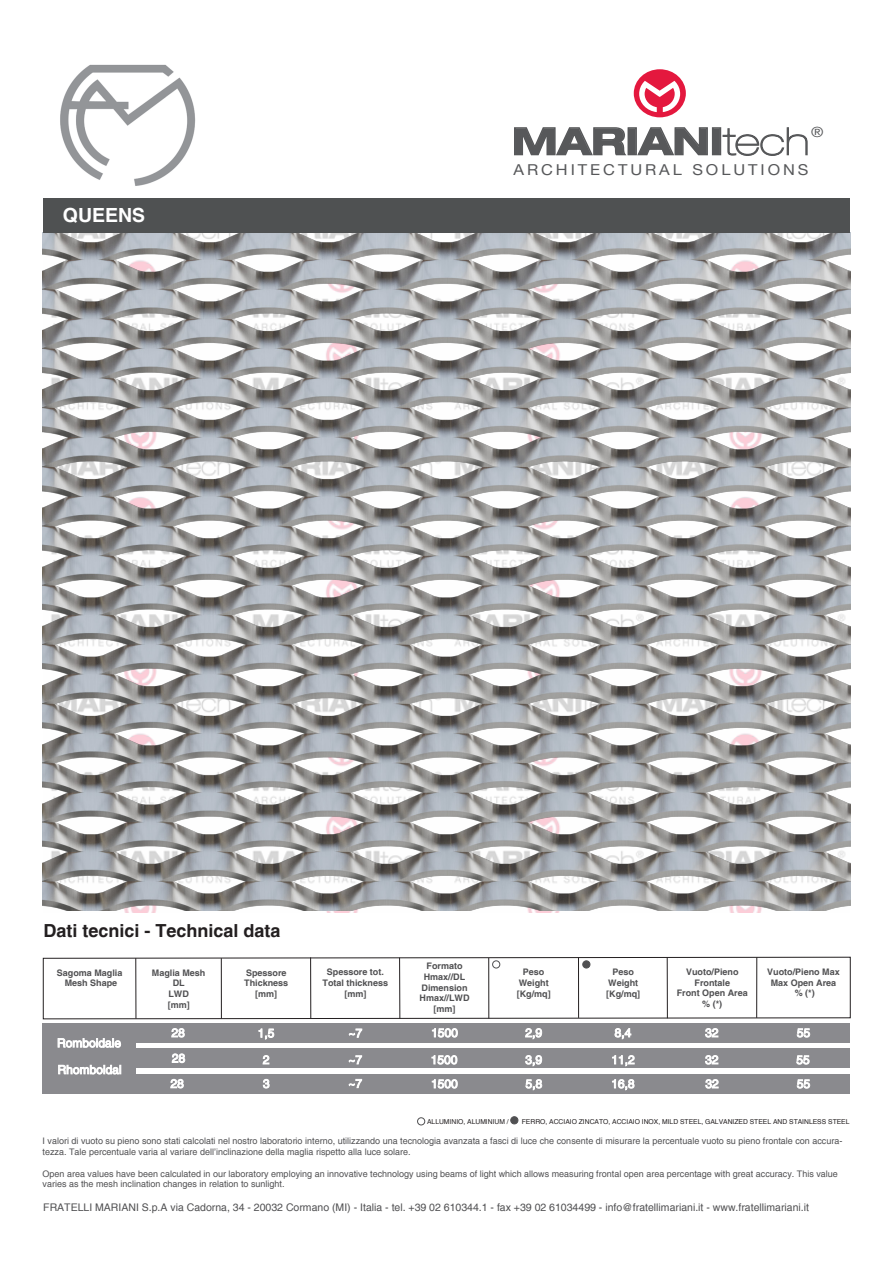
<style>
.page{position:relative;width:893px;height:1263px;background:#fff}
.page>*{position:absolute;margin:0;border:0;box-sizing:border-box;transform-origin:0 0}
.t1{font:700 expanded 37.5px "Helvetica Neue";color:#57585a;scale:1.08 1}
.t2{font:700 19.5px "Helvetica";color:#fff}
.t3{font:700 18px "Helvetica";color:#231f20}
.t4{font:15.15px "Helvetica Neue";letter-spacing:.18em;color:#57585a;scale:1.08 1}
.t5{font:14.25px "Helvetica Neue";color:#57585a;scale:1.08 1}
.Stile_di_paragrafo_1{font:12px "Helvetica";color:#fff}
.t6{font:10.5px "Helvetica";color:#505052}
.t7{font:9px/10.8px "Helvetica";color:#505052}
.t8{font:700 9px/10.8px "Helvetica";color:#505052;text-align:center}
.t9{font:6.75px "Helvetica";color:#231f20}
.s1{font-weight:900}
</style>
<div class="page">
<img style="left:60px;top:64px;width:136px;height:122px">
<svg style="left:514px;top:127px;width:114px;height:29px"></svg>
<div style="left:628px;top:127px;width:9px;height:28px;border:1px solid #57585a"></div>
<svg style="left:636px;top:127px;width:72px;height:29px"></svg>
<div style="left:712px;top:127px;width:9px;height:28px;border:1px solid #57585a"></div>
<svg style="left:722px;top:127px;width:86px;height:29px"></svg>
<svg style="left:634px;top:69px;width:52px;height:48px"></svg>
<svg style="left:43px;top:957px;width:808px;height:62px"></svg>
<hr style="left:221px;top:958px;width:1px;height:60px;background:#231f20">
<hr style="left:310px;top:957px;width:1px;height:61px;background:#231f20">
<hr style="left:488px;top:958px;width:1px;height:60px;background:#231f20">
<hr style="left:578px;top:958px;width:1px;height:60px;background:#231f20">
<hr style="left:667px;top:957px;width:1px;height:61px;background:#231f20">
<hr style="left:756px;top:957px;width:1px;height:61px;background:#231f20">
<hr style="left:136px;top:958px;width:1px;height:60px;background:#231f20">
<hr style="left:399px;top:958px;width:1px;height:60px;background:#231f20">
<img style="left:43px;top:233px;width:808px;height:678px">
<div style="left:43px;top:198px;width:807px;height:35px;background:#4f5152"></div>
<div style="left:43px;top:1023px;width:807px;height:19px;background:#8a8a8e"></div>
<div style="left:43px;top:1048px;width:807px;height:20px;background:#8a8a8e"></div>
<div style="left:43px;top:1074px;width:807px;height:19px;background:#8a8a8e"></div>
<svg style="left:796px;top:1028px;width:14px;height:10px"></svg>
<svg style="left:796px;top:1055px;width:14px;height:10px"></svg>
<svg style="left:796px;top:1079px;width:14px;height:10px"></svg>
<svg style="left:705px;top:1028px;width:14px;height:10px"></svg>
<svg style="left:705px;top:1055px;width:14px;height:10px"></svg>
<svg style="left:705px;top:1079px;width:14px;height:10px"></svg>
<svg style="left:614px;top:1028px;width:18px;height:11px"></svg>
<svg style="left:612px;top:1055px;width:23px;height:11px"></svg>
<svg style="left:612px;top:1079px;width:23px;height:11px"></svg>
<svg style="left:525px;top:1028px;width:17px;height:11px"></svg>
<svg style="left:525px;top:1055px;width:17px;height:11px"></svg>
<svg style="left:525px;top:1079px;width:17px;height:11px"></svg>
<svg style="left:432px;top:1028px;width:26px;height:10px"></svg>
<svg style="left:431px;top:1055px;width:27px;height:10px"></svg>
<svg style="left:431px;top:1079px;width:27px;height:10px"></svg>
<svg style="left:348px;top:1028px;width:15px;height:10px"></svg>
<svg style="left:348px;top:1055px;width:14px;height:10px"></svg>
<svg style="left:348px;top:1079px;width:14px;height:9px"></svg>
<svg style="left:258px;top:1028px;width:17px;height:12px"></svg>
<svg style="left:262px;top:1055px;width:8px;height:10px"></svg>
<svg style="left:263px;top:1078px;width:7px;height:11px"></svg>
<svg style="left:171px;top:1028px;width:14px;height:10px"></svg>
<svg style="left:171px;top:1053px;width:15px;height:10px"></svg>
<svg style="left:170px;top:1078px;width:14px;height:11px"></svg>
<div style="left:42px;top:1023px;width:93px;height:70px;background:#8a8a8e"></div>
<svg style="left:58px;top:1064px;width:63px;height:11px"></svg>
<svg style="left:57px;top:1038px;width:64px;height:10px"></svg>
<div style="left:492px;top:961px;width:8px;height:7px;border:1px solid #505052;border-radius:50%"></div>
<div style="left:583px;top:961px;width:7px;height:7px;background:#505052;border-radius:50%"></div>
<div style="left:583px;top:961px;width:7px;height:7px;border:1px solid #505052;border-radius:50%"></div>
<div style="left:417px;top:1117px;width:8px;height:8px;border:1px solid #505052;border-radius:50%"></div>
<div style="left:511px;top:1117px;width:7px;height:7px;background:#505052;border-radius:50%"></div>
<div style="left:511px;top:1116px;width:7px;height:8px;border:1px solid #505052;border-radius:50%"></div>
<p class="t2" style="left:63px;top:203px;width:84px">QUEENS</p>
<p class="t5" style="left:811px;top:124px;width:13px">®</p>
<p class="t1" style="left:512px;top:118px;width:277px">MARIANI<span class="s1">tech</span></p>
<p class="t4" style="left:513px;top:161px;width:275px">ARCHITECTURAL SOLUTIONS</p>
<p class="t3" style="left:44px;top:919px;width:239px">Dati tecnici - Technical data</p>
<p class="t8" style="left:57px;top:967px;width:67px">Sagoma Maglia</p>
<p class="t8" style="left:65px;top:978px;width:54px">Mesh Shape</p>
<p class="t8" style="left:152px;top:967px;width:55px">Maglia Mesh</p>
<p class="t8" style="left:173px;top:978px;width:13px">DL</p>
<p class="t8" style="left:168px;top:988px;width:22px">LWD</p>
<p class="t8" style="left:168px;top:999px;width:23px">[mm]</p>
<p class="Stile_di_paragrafo_1" style="left:172px;top:1051px;width:15px">28</p>
<p class="t8" style="left:246px;top:967px;width:42px">Spessore</p>
<p class="t8" style="left:244px;top:978px;width:46px">Thickness</p>
<p class="t8" style="left:255px;top:988px;width:23px">[mm]</p>
<p class="t8" style="left:327px;top:966px;width:59px">Spessore tot.</p>
<p class="t8" style="left:323px;top:977px;width:67px">Total thickness</p>
<p class="t8" style="left:344px;top:988px;width:23px">[mm]</p>
<p class="Stile_di_paragrafo_1" style="left:349px;top:1026px;width:15px">~7</p>
<p class="t8" style="left:426px;top:960px;width:37px">Formato</p>
<p class="t8" style="left:424px;top:971px;width:43px">Hmax//DL</p>
<p class="t8" style="left:421px;top:982px;width:48px">Dimension</p>
<p class="t8" style="left:419px;top:993px;width:52px">Hmax//LWD</p>
<p class="t8" style="left:433px;top:1003px;width:23px">[mm]</p>
<p class="t8" style="left:523px;top:966px;width:23px">Peso</p>
<p class="t8" style="left:519px;top:977px;width:31px">Weight</p>
<p class="t8" style="left:517px;top:988px;width:35px">[Kg/mq]</p>
<p class="t8" style="left:612px;top:966px;width:23px">Peso</p>
<p class="t8" style="left:608px;top:977px;width:31px">Weight</p>
<p class="t8" style="left:606px;top:988px;width:35px">[Kg/mq]</p>
<p class="t8" style="left:686px;top:966px;width:54px">Vuoto/Pieno<br>Frontale</p>
<p class="t8" style="left:677px;top:988px;width:73px">Front Open Area</p>
<p class="t8" style="left:702px;top:998px;width:21px">% (*)</p>
<p class="t8" style="left:767px;top:966px;width:74px">Vuoto/Pieno Max</p>
<p class="t8" style="left:771px;top:977px;width:67px">Max Open Area</p>
<p class="t8" style="left:795px;top:988px;width:21px">% (*)</p>
<p class="t9" style="left:427px;top:1117px;width:83px">ALLUMINIO, ALUMINIUM /</p>
<p class="t9" style="left:522px;top:1117px;width:329px">FERRO, ACCIAIO ZINCATO, ACCIAIO INOX, MILD STEEL, GALVANIZED STEEL AND STAINLESS STEEL</p>
<p class="t7" style="left:43px;top:1136px;width:801px">I valori di vuoto su pieno sono stati calcolati nel nostro laboratorio interno, utilizzando una tecnologia avanzata a fasci di luce che consente di misurare la percentuale vuoto su pieno frontale con accura&shy;tezza. Tale percentuale varia al variare dell’inclinazione della maglia rispetto alla luce solare.</p>
<p class="t7" style="left:43px;top:1168px;width:797px">Open area values have been calculated in our laboratory employing an innovative technology using beams of light which allows measuring frontal open area percentage with great accuracy. This value varies as the mesh inclination changes in relation to sunlight.</p>
<p class="t6" style="left:43px;top:1201px;width:767px">FRATELLI MARIANI S.p.A via Cadorna, 34 - 20032 Cormano (MI) - Italia - tel. +39 02 610344.1 - fax +39 02 61034499 - info@fratellimariani.it - www.fratellimariani.it</p>
</div>
